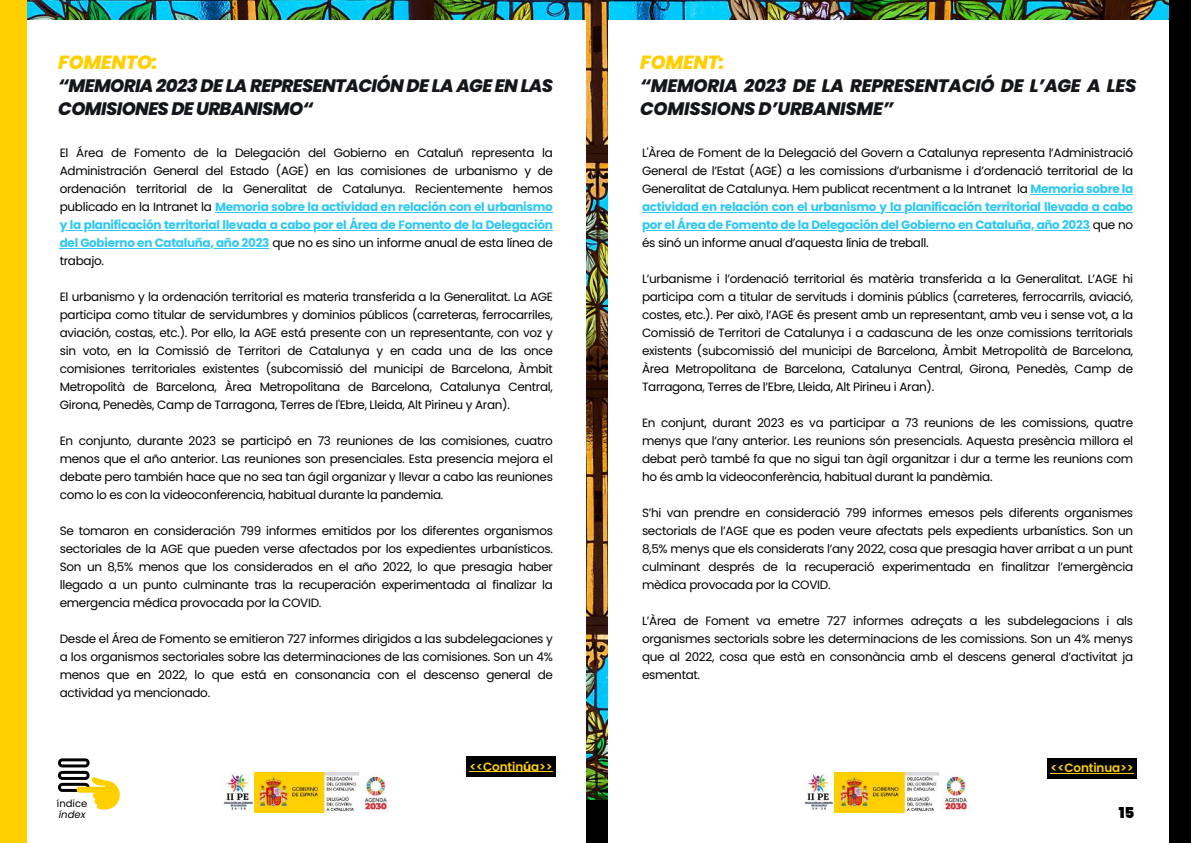
<style>
.page{position:relative;width:1191px;height:843px;background:#fff}
.page>*{position:absolute;margin:0;border:0;box-sizing:border-box;transform-origin:0 0}
.t1{font:italic 800 19px "Poppins";letter-spacing:-.01em;color:#ffcf00}
.t2{font:italic 800 18px/23.2px "Poppins";letter-spacing:-.035em;color:#14161a}
.t3{font:italic 800 18px/23.2px "Poppins";letter-spacing:-.015em;color:#14161a}
.t4{font:900 15px "Poppins";color:#000}
.t5{font:12px/18px "Poppins";letter-spacing:-.025em;color:#000;text-align:justify}
.t6{font:600 12px "Poppins";letter-spacing:-.01em;color:#ffcf00}
.t7{font:10px "Poppins";color:#000}
.t8{font:italic 10px "Poppins";color:#000}
.s1{font-weight:700;color:#2ec8f5}
.s2{color:#fad02c}
.s3{font-weight:700}
</style>
<div class="page">
<img style="left:27px;top:0;width:1141px;height:799px">
<div style="left:0;top:20px;width:585px;height:822px;background:#fff"></div>
<div style="left:0;top:0;width:27px;height:842px;background:#ffcf00"></div>
<div style="left:608px;top:20px;width:582px;height:822px;background:#fff"></div>
<div style="left:1168px;top:0;width:22px;height:842px;background:#000"></div>
<svg style="left:58px;top:758px;width:61px;height:51px"></svg>
<img style="left:223px;top:772px;width:166px;height:40px">
<img style="left:803px;top:772px;width:166px;height:40px">
<div style="left:466px;top:756px;width:89px;height:20px;background:#000"></div>
<div style="left:1046px;top:758px;width:89px;height:20px;background:#000"></div>
<hr style="left:215px;top:211px;width:337px;height:1px;background:#2ec8f5">
<hr style="left:60px;top:229px;width:492px;height:1px;background:#2ec8f5">
<hr style="left:60px;top:247px;width:209px;height:1px;background:#2ec8f5">
<svg style="left:469px;top:771px;width:14px;height:1px"></svg>
<hr style="left:483px;top:771px;width:40px;height:1px;background:#ffcf00">
<svg style="left:523px;top:771px;width:29px;height:1px"></svg>
<hr style="left:1064px;top:772px;width:69px;height:1px;background:#ffcf00">
<hr style="left:1030px;top:193px;width:102px;height:1px;background:#2ec8f5">
<hr style="left:642px;top:211px;width:490px;height:1px;background:#2ec8f5">
<hr style="left:642px;top:229px;width:447px;height:1px;background:#2ec8f5">
<h1 class="t1" style="left:58px;top:49px;width:101px">FOMENTO:</h1>
<h2 class="t2" style="left:58px;top:74px;width:496px">“MEMORIA 2023 DE LA REPRESENTACIÓN DE LA AGE EN LAS<br>COMISIONES DE URBANISMO“</h2>
<p class="t5" style="left:60px;top:144px;width:494px">El Área de Fomento de la Delegación del Gobierno en Cataluñ representa la Administración General del Estado (AGE) en las comisiones de urbanismo y de ordenación territorial de la Generalitat de Catalunya. Recientemente hemos publicado en la Intranet la <span class="s1">Memoria sobre la actividad en relación con el urbanismo y la planificación territorial llevada a cabo por el Área de Fomento de la Delegación del Gobierno en Cataluña, año 2023</span> que no es sino un informe anual de esta línea de trabajo.</p>
<p class="t5" style="left:60px;top:288px;width:494px">El urbanismo y la ordenación territorial es materia transferida a la Generalitat. La AGE participa como titular de servidumbres y dominios públicos (carreteras, ferrocarriles, aviación, costas, etc.). Por ello, la AGE está presente con un representante, con voz y sin voto, en la Comissió de Territori de Catalunya y en cada una de las once comisiones territoriales existentes (subcomissió del municipi de Barcelona, Àmbit Metropolità de Barcelona, Àrea Metropolitana de Barcelona, Catalunya Central, Girona, Penedès, Camp de Tarragona, Terres de l'Ebre, Lleida, Alt Pirineu y Aran).</p>
<p class="t5" style="left:60px;top:432px;width:494px">En conjunto, durante 2023 se participó en 73 reuniones de las comisiones, cuatro menos que el año anterior. Las reuniones son presenciales. Esta presencia mejora el debate pero también hace que no sea tan ágil organizar y llevar a cabo las reuniones como lo es con la videoconferencia, habitual durante la pandemia.</p>
<p class="t5" style="left:60px;top:522px;width:494px">Se tomaron en consideración 799 informes emitidos por los diferentes organismos sectoriales de la AGE que pueden verse afectados por los expedientes urbanísticos.<br>Son un 8,5% menos que los considerados en el año 2022, lo que presagia haber llegado a un punto culminante tras la recuperación experimentada al finalizar la emergencia médica provocada por la COVID.</p>
<p class="t5" style="left:60px;top:630px;width:494px">Desde el Área de Fomento se emitieron 727 informes dirigidos a las subdelegaciones y a los organismos sectoriales sobre las determinaciones de las comisiones. Son un 4% menos que en 2022, lo que está en consonancia con el descenso general de actividad ya mencionado.</p>
<h1 class="t1" style="left:640px;top:49px;width:86px">FOMENT:</h1>
<h2 class="t3" style="left:640px;top:74px;width:497px">“MEMORIA 2023 DE LA REPRESENTACIÓ DE L’AGE A LES<br>COMISSIONS D’URBANISME”</h2>
<p class="t5" style="left:642px;top:144px;width:492px">L'Àrea de Foment de la Delegació del Govern a Catalunya representa l’Administració General de l’Estat (AGE) a les comissions d’urbanisme i d’ordenació territorial de la Generalitat de Catalunya. Hem publicat recentment a la Intranet la <span class="s1">Memoria sobre la actividad en relación con el urbanismo y la planificación territorial llevada a cabo por el Área de Fomento de la Delegación del Gobierno en Cataluña, año 2023</span> que no és sinó un informe anual d’aquesta línia de treball.</p>
<p class="t5" style="left:642px;top:270px;width:492px">L’urbanisme i l’ordenació territorial és matèria transferida a la Generalitat. L’AGE hi participa com a titular de servituds i dominis públics (carreteres, ferrocarrils, aviació, costes, etc.). Per això, l’AGE és present amb un representant, amb veu i sense vot, a la Comissió de Territori de Catalunya i a cadascuna de les onze comissions territorials existents (subcomissió del municipi de Barcelona, Àmbit Metropolità de Barcelona, Àrea Metropolitana de Barcelona, Catalunya Central, Girona, Penedès, Camp de Tarragona, Terres de l’Ebre, Lleida, Alt Pirineu i Aran).</p>
<p class="t5" style="left:642px;top:414px;width:492px">En conjunt, durant 2023 es va participar a 73 reunions de les comissions, quatre menys que l’any anterior. Les reunions són presencials. Aquesta presència millora el debat però també fa que no sigui tan àgil organitzar i dur a terme les reunions com ho és amb la videoconferència, habitual durant la pandèmia.</p>
<p class="t5" style="left:642px;top:504px;width:492px">S’hi van prendre en consideració 799 informes emesos pels diferents organismes sectorials de l’AGE que es poden veure afectats pels expedients urbanístics. Son un 8,5% menys que els considerats l’any 2022, cosa que presagia haver arribat a un punt culminant després de la recuperació experimentada en finalitzar l’emergència mèdica provocada por la COVID.</p>
<p class="t5" style="left:642px;top:612px;width:492px">L’Àrea de Foment va emetre 727 informes adreçats a les subdelegacions i als organismes sectorials sobre les determinacions de les comissions. Son un 4% menys que al 2022, cosa que està en consonància amb el descens general d’activitat ja esmentat.</p>
<p class="t7" style="left:57px;top:795px;width:32px">índice</p>
<p class="t8" style="left:59px;top:807px;width:28px">índex</p>
<p class="t6" style="left:469px;top:757px;width:85px"><span class="s2">&lt;&lt;</span>Contin<span class="s3">ú</span>a&gt;&gt;</p>
<p class="t6" style="left:1050px;top:759px;width:85px"><span class="s2">&lt;&lt;</span>Continua&gt;&gt;</p>
<p class="t4" style="left:1118px;top:802px;width:17px">15</p>
</div>
